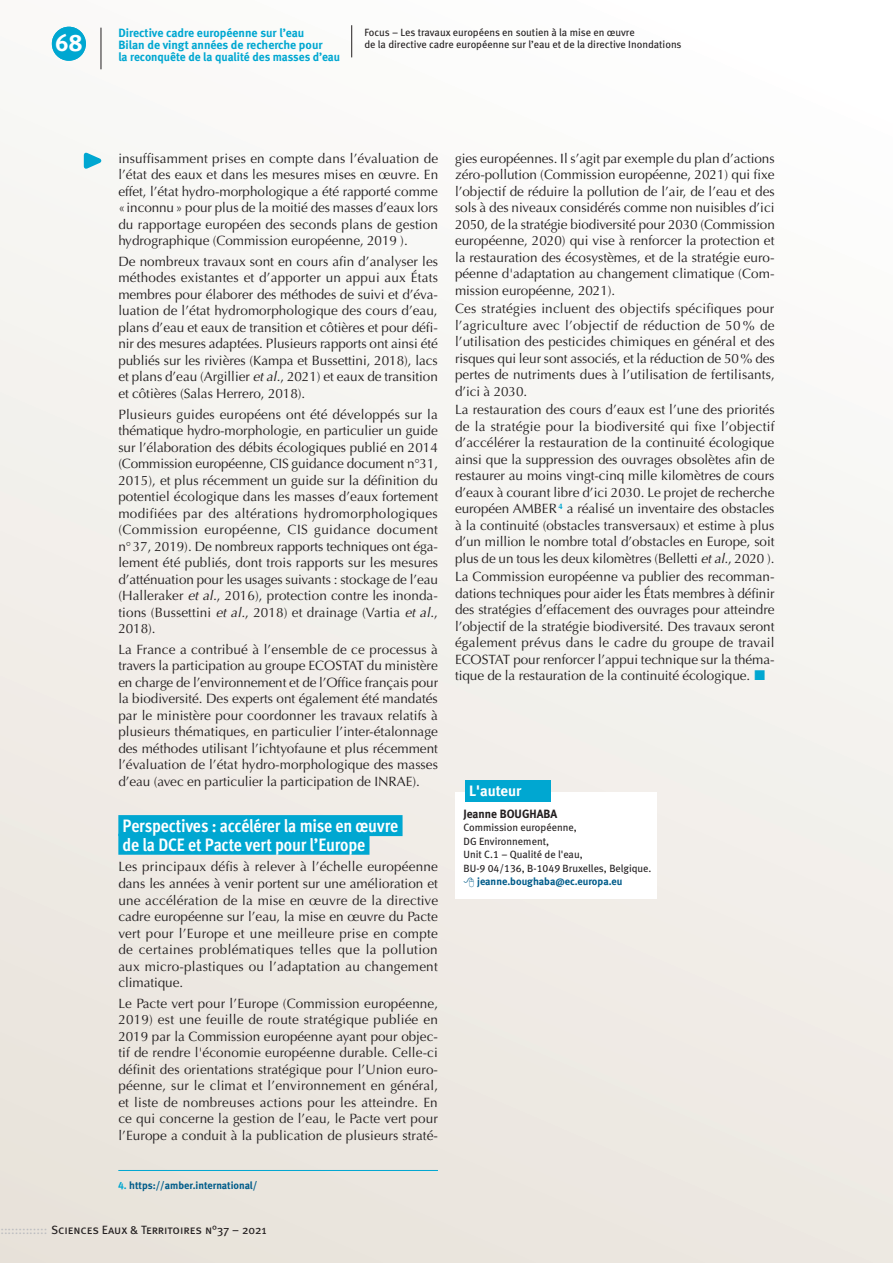
<style>
.page{position:relative;width:893px;height:1263px;background:#fff}
.page>*{position:absolute;margin:0;border:0;box-sizing:border-box;transform-origin:0 0}
.t1{font:24px "Meta Bold Caps Expert";color:#fff}
.t2{font:21px "Meta Bold Caps Expert";color:#fff}
.t3{font:700 18px "Meta Cond OT";letter-spacing:-.01em;color:#fff}
.contact-picto{font:15px "Meta Bold LF";color:#fff}
.t4{font:13.5px/16.5px "Optima";letter-spacing:-.005em;color:#231f20;text-align:justify}
.t5{font:700 12px/12px "Meta";color:#00a7d1}
.t6{font:12px "Meta Book Caps";letter-spacing:-.005em;color:#231f20}
.contacts{font:12px "Meta Bold LF";color:#231f20}
.roulette_article{font:10.5px/12px "Meta Book LF";color:#231f20}
.contacts-2{font:10.5px "Meta Book LF";color:#231f20}
.coordonnées{font:10.5px "Meta Bold LF";color:#005c8a}
.contacts-3{font:10.5px "Meta Bold LF";color:#005c8a}
.s1{font-style:italic}
.s2{color:#00a7d1}
.s3{color:#bcbdc0}
</style>
<div class="page">
<div style="left:0;top:0;width:893px;height:1263px;background:linear-gradient(to bottom,#fcfdfc,#eae5dd)"></div>
<div style="left:118px;top:815px;width:285px;height:21px;background:#00a7d1"></div>
<div style="left:118px;top:834px;width:251px;height:21px;background:#00a7d1"></div>
<hr style="left:118px;top:1170px;width:320px;height:1px;background:#00a7d1">
<div style="left:455px;top:792px;width:202px;height:106px;background:#fff"></div>
<div style="left:465px;top:780px;width:86px;height:22px;background:#00a7d1"></div>
<svg style="left:80px;top:148px;width:30px;height:24px"></svg>
<hr style="left:351px;top:25px;width:1px;height:32px;background:#231f20">
<hr style="left:101px;top:28px;width:1px;height:41px;background:#231f20">
<div style="left:52px;top:27px;width:34px;height:34px;background:#00a7d1;border-radius:50%"></div>
<svg style="left:755px;top:670px;width:10px;height:10px"></svg>
<h2 class="t2" style="left:57px;top:31px;width:26px">68</h2>
<p class="t5" style="left:118px;top:26px;width:223px">Directive cadre européenne sur l’eau<br>Bilan de vingt années de recherche pour<br>la reconquête de la qualité des masses d’eau</p>
<h1 class="t1" style="left:55px;top:28px;width:29px">68</h1>
<p class="roulette_article" style="left:364px;top:27px;width:319px">Focus – Les travaux européens en soutien à la mise en œuvre<br>de la directive cadre européenne sur l’eau et de la directive Inondations</p>
<p class="t4" style="left:118px;top:150px;width:321px">insuffisamment prises en compte dans l’évaluation de l’état des eaux et dans les mesures mises en œuvre. En effet, l’état hydro-morphologique a été rapporté comme «inconnu» pour plus de la moitié des masses d’eaux lors du rapportage européen des seconds plans de gestion hydrographique (Commission européenne, 2019 ).</p>
<p class="t4" style="left:118px;top:253px;width:321px">De nombreux travaux sont en cours afin d’analyser les méthodes existantes et d’apporter un appui aux États membres pour élaborer des méthodes de suivi et d’éva&shy;luation de l’état hydromorphologique des cours d’eau, plans d’eau et eaux de transition et côtières et pour défi&shy;nir des mesures adaptées. Plusieurs rapports ont ainsi été publiés sur les rivières (Kampa et Bussettini, 2018), lacs et plans d’eau (Argillier <span class="s1">et al</span>., 2021) et eaux de transition et côtières (Salas Herrero, 2018).</p>
<p class="t4" style="left:118px;top:406px;width:321px">Plusieurs guides européens ont été développés sur la thématique hydro-morphologie, en particulier un guide sur l’élaboration des débits écologiques publié en 2014 (Commission européenne, CIS guidance document n°31, 2015), et plus récemment un guide sur la définition du potentiel écologique dans les masses d’eaux fortement modifiées par des altérations hydromorphologiques (Commission européenne, CIS guidance document n°37, 2019). De nombreux rapports techniques ont éga&shy;lement été publiés, dont trois rapports sur les mesures d’atténuation pour les usages suivants : stockage de l’eau (Halleraker <span class="s1">et al.</span>, 2016), protection contre les inonda&shy;tions (Bussettini <span class="s1">et al.</span>, 2018) et drainage (Vartia <span class="s1">et al</span>., 2018).</p>
<p class="t4" style="left:118px;top:641px;width:321px">La France a contribué à l’ensemble de ce processus à travers la participation au groupe ECOSTAT du ministère en charge de l’environnement et de l’Office français pour la biodiversité. Des experts ont également été mandatés par le ministère pour coordonner les travaux relatifs à plusieurs thématiques, en particulier l’inter-étalonnage des méthodes utilisant l’ichtyofaune et plus récemment l’évaluation de l’état hydro-morphologique des masses d’eau (avec en particulier la participation de INRAE).</p>
<h1 class="t3" style="left:123px;top:814px;width:277px">Perspectives : accélérer la mise en œuvre</h1>
<h1 class="t3" style="left:123px;top:833px;width:244px">de la DCE et Pacte vert pour l’Europe</h1>
<p class="t4" style="left:118px;top:859px;width:321px">Les principaux défis à relever à l’échelle européenne dans les années à venir portent sur une amélioration et une accélération de la mise en œuvre de la directive cadre européenne sur l’eau, la mise en œuvre du Pacte vert pour l’Europe et une meilleure prise en compte de certaines problématiques telles que la pollution aux micro-plastiques ou l’adaptation au changement climatique.</p>
<p class="t4" style="left:118px;top:995px;width:321px">Le Pacte vert pour l’Europe (Commission européenne, 2019) est une feuille de route stratégique publiée en 2019 par la Commission européenne ayant pour objec&shy;tif de rendre l'économie européenne durable. Celle-ci définit des orientations stratégique pour l’Union euro&shy;péenne, sur le climat et l’environnement en général, et liste de nombreuses actions pour les atteindre. En ce qui concerne la gestion de l’eau, le Pacte vert pour l’Europe a conduit à la publication de plusieurs straté-</p>
<p class="coordonnées" style="left:118px;top:1179px;width:141px"><span class="s2">4.</span> https://amber.international/</p>
<p class="t6" style="left:0;top:1223px;width:268px"><span class="s3">:::::::::::::</span> Sciences Eaux &amp; Territoires n°37 – 2021</p>
<p class="t4" style="left:455px;top:150px;width:321px">gies européennes. Il s’agit par exemple du plan d’actions zéro-pollution (Commission européenne, 2021) qui fixe l’objectif de réduire la pollution de l’air, de l’eau et des sols à des niveaux considérés comme non nuisibles d’ici 2050, de la stratégie biodiversité pour 2030 (Commission européenne, 2020) qui vise à renforcer la protection et la restauration des écosystèmes, et de la stratégie euro&shy;péenne d'adaptation au changement climatique (Com&shy;mission européenne, 2021).</p>
<p class="t4" style="left:455px;top:300px;width:321px">Ces stratégies incluent des objectifs spécifiques pour l’agriculture avec l’objectif de réduction de 50 % de l’utilisation des pesticides chimiques en général et des risques qui leur sont associés, et la réduction de 50% des pertes de nutriments dues à l’utilisation de fertilisants, d’ici à 2030.</p>
<p class="t4" style="left:455px;top:402px;width:321px">La restauration des cours d’eaux est l’une des priorités de la stratégie pour la biodiversité qui fixe l’objectif d’accélérer la restauration de la continuité écologique ainsi que la suppression des ouvrages obsolètes afin de restaurer au moins vingt-cinq mille kilomètres de cours d’eaux à courant libre d’ici 2030. Le projet de recherche européen AMBER <sup>4</sup> a réalisé un inventaire des obstacles à la continuité (obstacles transversaux) et estime à plus d’un million le nombre total d’obstacles en Europe, soit plus de un tous les deux kilomètres (Belletti <span class="s1">et al.</span>, 2020 ).</p>
<p class="t4" style="left:455px;top:569px;width:321px">La Commission européenne va publier des recomman&shy;dations techniques pour aider les États membres à définir des stratégies d’effacement des ouvrages pour atteindre l’objectif de la stratégie biodiversité. Des travaux seront également prévus dans le cadre du groupe de travail ECOSTAT pour renforcer l’appui technique sur la théma&shy;tique de la restauration de la continuité écologique.</p>
<p class="contact-picto" style="left:469px;top:782px;width:54px">L'auteur</p>
<p class="contacts" style="left:463px;top:806px;width:95px">Jeanne BOUGHABA</p>
<p class="contacts-2" style="left:463px;top:821px;width:115px">Commission européenne,</p>
<p class="contacts-2" style="left:463px;top:835px;width:87px">DG Environnement,</p>
<p class="contacts-2" style="left:463px;top:848px;width:121px">Unit C.1 – Qualité de l'eau,</p>
<p class="contacts-2" style="left:463px;top:862px;width:190px">BU-9 04/136, B-1049 Bruxelles, Belgique.</p>
<p class="contacts-3" style="left:477px;top:875px;width:147px">jeanne.boughaba@ec.europa.eu</p>
</div>
